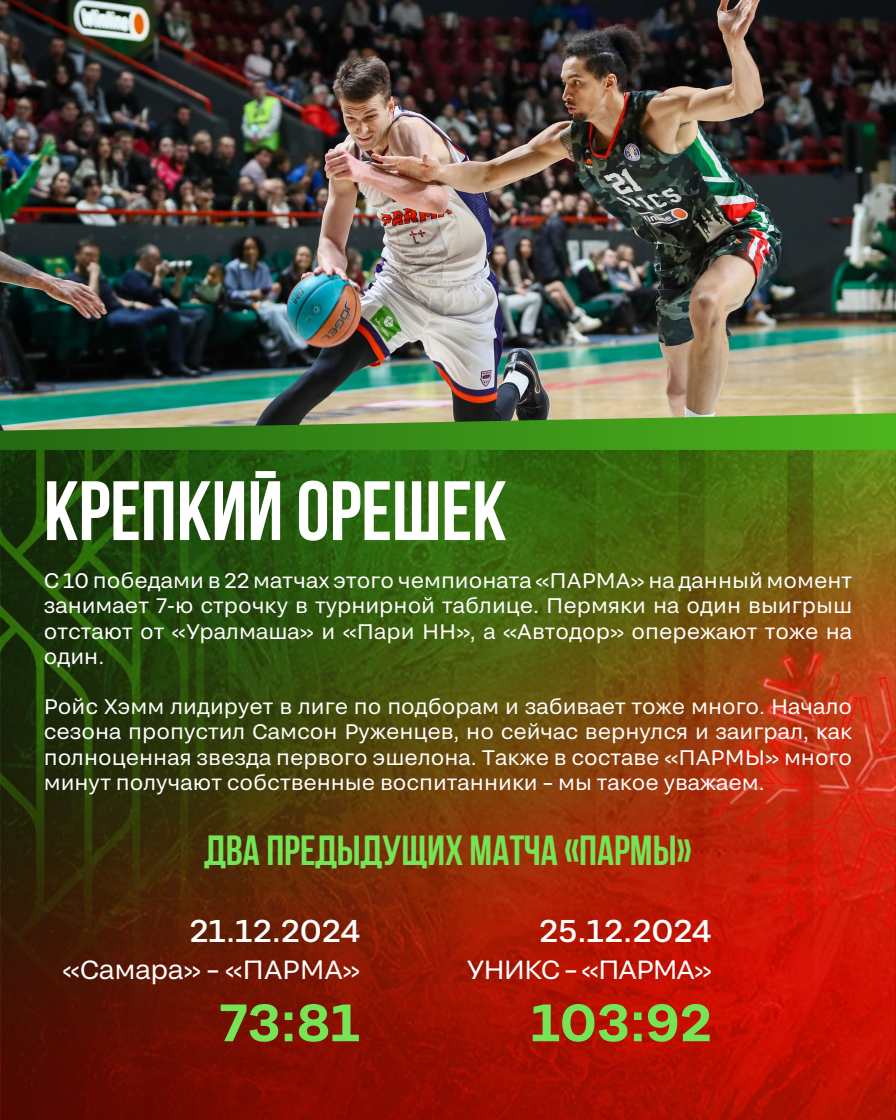
<style>
.page{position:relative;width:896px;height:1120px;background:#fff}
.page>*{position:absolute;margin:0;border:0;box-sizing:border-box;transform-origin:0 0}
.t1{font:84px "Bebas Neue Cyrillic";color:#fff}
.t2{font:600 52.5px "TRY Grtsk";color:#75e455}
.t3{font:42px "Bebas Neue Cyrillic";color:#75e455}
.t4{font:500 31.5px "TRY Grtsk";color:#fff}
.t5{font:26.25px "TRY Grtsk";letter-spacing:-.01em;color:#fff}
.t6{font:26.25px "TRY Grtsk";letter-spacing:-.04em;color:#fff}
.t7{font:21px/25.2px "TRY Grtsk";color:#fff;text-align:justify}
</style>
<div class="page">
<img style="left:0;top:450px;width:896px;height:670px">
<img style="left:0;top:0;width:896px;height:413px">
<svg style="left:0;top:413px;width:896px;height:37px;background:#529533"></svg>
<h1 class="t1" style="left:44px;top:465px;width:465px">Крепкий орешек</h1>
<p class="t7" style="left:44px;top:568px;width:810px">С 10 победами в 22 матчах этого чемпионата «ПАРМА» на данный момент занимает 7-ю строчку в турнирной таблице. Пермяки на один выигрыш отстают от «Уралмаша» и «Пари НН», а «Автодор» опережают тоже на один.</p>
<p class="t7" style="left:44px;top:694px;width:810px">Ройс Хэмм лидирует в лиге по подборам и забивает тоже много. Начало сезона пропустил Самсон Руженцев, но сейчас вернулся и заиграл, как полноценная звезда первого эшелона. Также в составе «ПАРМЫ» много минут получают собственные воспитанники – мы такое уважаем.</p>
<h3 class="t3" style="left:204px;top:828px;width:489px">Два предыдущих матча «ПАРМЫ»</h3>
<h3 class="t4" style="left:189px;top:912px;width:172px">21.12.2024</h3>
<p class="t5" style="left:63px;top:953px;width:299px">«Самара» – «ПАРМА»</p>
<h2 class="t2" style="left:219px;top:990px;width:142px">73:81</h2>
<h3 class="t4" style="left:539px;top:912px;width:174px">25.12.2024</h3>
<p class="t6" style="left:467px;top:953px;width:246px">УНИКС – «ПАРМА»</p>
<h2 class="t2" style="left:531px;top:990px;width:182px">103:92</h2>
</div>
